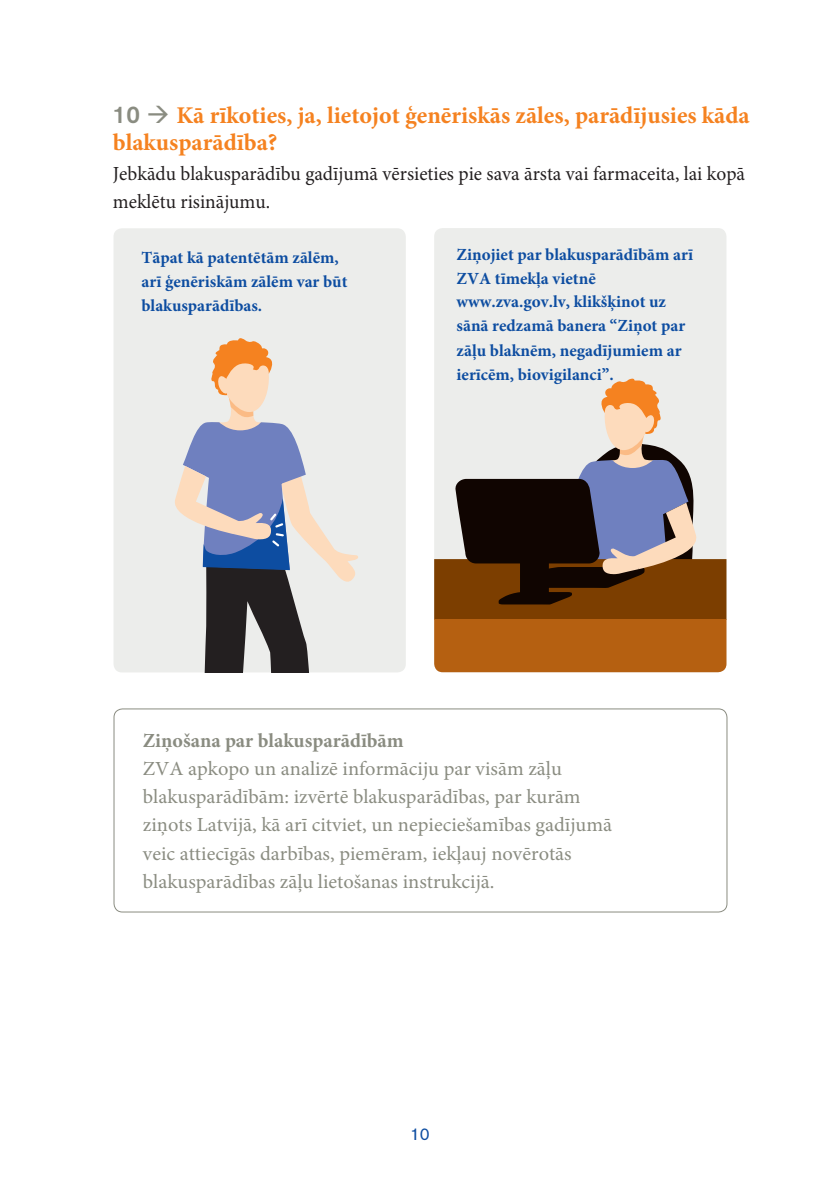
<style>
.page{position:relative;width:840px;height:1191px;background:#fff}
.page>*{position:absolute;margin:0;border:0;box-sizing:border-box;transform-origin:0 0}
._01___platte_tekst{font:700 24px/27.4px "Minion Pro";color:#f58220}
.t1{font:20px/28.2px "Minion Pro";color:#8a8c81}
._01___platte_tekst-2{font:20px/28.2px "Minion Pro";color:#231f20}
.t2{font:700 17px/24px "Minion Pro";color:#0d4da1}
.t3{font:17px "Akzidenz Grotesk BE";color:#0d4da1}
.s1{font-family:"Akzidenz Grotesk BE";font-weight:500;color:#8a8c81}
.s2{color:#8a8c81}
.s3{font-weight:700}
</style>
<div class="page">
<div style="left:113px;top:228px;width:292px;height:444px;background:#ecedeb;border-radius:9px"></div>
<svg style="left:175px;top:338px;width:183px;height:334px"></svg>
<div style="left:434px;top:228px;width:292px;height:444px;background:#ecedeb;border-radius:9px"></div>
<div style="left:434px;top:619px;width:292px;height:53px;background:#b56011"></div>
<svg style="left:434px;top:378px;width:292px;height:245px"></svg>
<div style="left:113px;top:708px;width:614px;height:204px;border:1px solid #8a8c81;border-radius:9px"></div>
<p class="_01___platte_tekst" style="left:113px;top:101px;width:638px"><span class="s1">10</span> <span class="s2">→</span> Kā rīkoties, ja, lietojot ģenēriskās zāles, parādījusies kāda blakusparādība?</p>
<p class="_01___platte_tekst-2" style="left:113px;top:160px;width:633px">Jebkādu blakusparādību gadījumā vērsieties pie sava ārsta vai farmaceita, lai kopā meklētu risinājumu.</p>
<p class="t2" style="left:141px;top:245px;width:207px">Tāpat kā patentētām zālēm, arī ģenēriskām zālēm var būt blakusparādības.</p>
<p class="t2" style="left:456px;top:242px;width:238px">Ziņojiet par blakusparādībām arī<br>ZVA tīmekļa vietnē www.zva.gov.lv, klikšķinot uz sānā redzamā banera “Ziņot par zāļu blaknēm, negadījumiem ar ierīcēm, biovigilanci”.</p>
<p class="t1" style="left:143px;top:726px;width:470px"><span class="s3">Ziņošana par blakusparādībām<br></span>ZVA apkopo un analizē informāciju par visām zāļu blakusparādībām: izvērtē blakusparādības, par kurām ziņots Latvijā, kā arī citviet, un nepieciešamības gadījumā veic attiecīgās darbības, piemēram, iekļauj novērotās blakusparādības zāļu lietošanas instrukcijā.</p>
<p class="t3" style="left:410px;top:1124px;width:21px">10</p>
</div>
